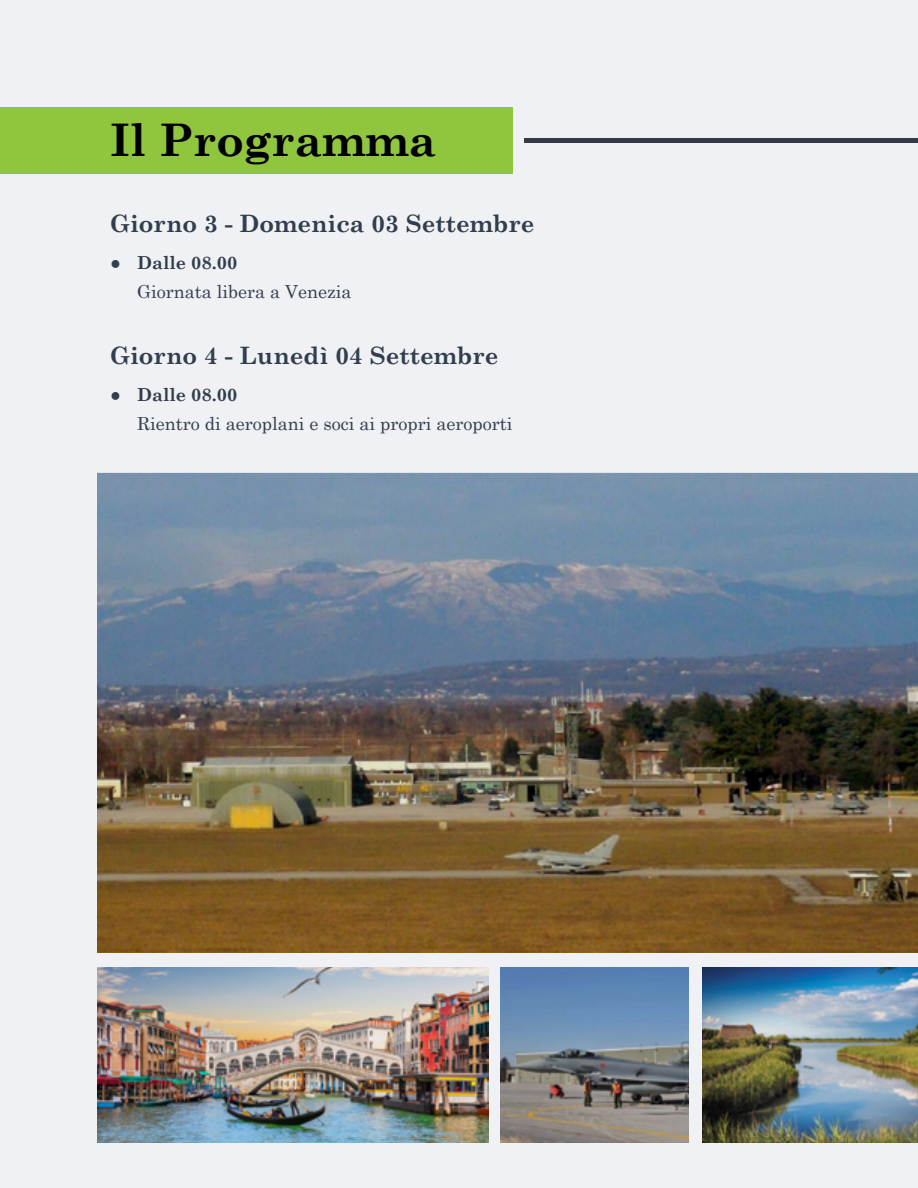
<style>
.page{position:relative;width:918px;height:1188px;background:#f0f1f4}
.page>*{position:absolute;margin:0;border:0;box-sizing:border-box;transform-origin:0 0}
.t1{font:700 45px "Century Schoolbook";color:#000}
.t2{font:700 24px "Century Schoolbook";color:#323d4d}
.t3{font:18px/28.5px "Century Schoolbook";color:#323d4d}
.s1{font-weight:700}
</style>
<div class="page">
<div style="left:0;top:107px;width:513px;height:67px;background:#90c53e"></div>
<div style="left:525px;top:138px;width:393px;height:5px;background:#363b48"></div>
<img style="left:98px;top:473px;width:820px;height:479px">
<img style="left:98px;top:967px;width:390px;height:176px">
<img style="left:500px;top:967px;width:188px;height:176px">
<img style="left:702px;top:967px;width:216px;height:176px">
<h1 class="t1" style="left:110px;top:105px;width:328px">Il Programma</h1>
<h2 class="t2" style="left:110px;top:205px;width:426px">Giorno 3 - Domenica 03 Settembre</h2>
<p class="t3" style="left:137px;top:247px;width:216px;text-indent:-27px">● <span class="s1">Dalle 08.00<br></span>Giornata libera a Venezia</p>
<h2 class="t2" style="left:110px;top:337px;width:390px">Giorno 4 - Lunedì 04 Settembre</h2>
<p class="t3" style="left:137px;top:379px;width:377px;text-indent:-27px">● <span class="s1">Dalle 08.00<br></span>Rientro di aeroplani e soci ai propri aeroporti</p>
</div>
